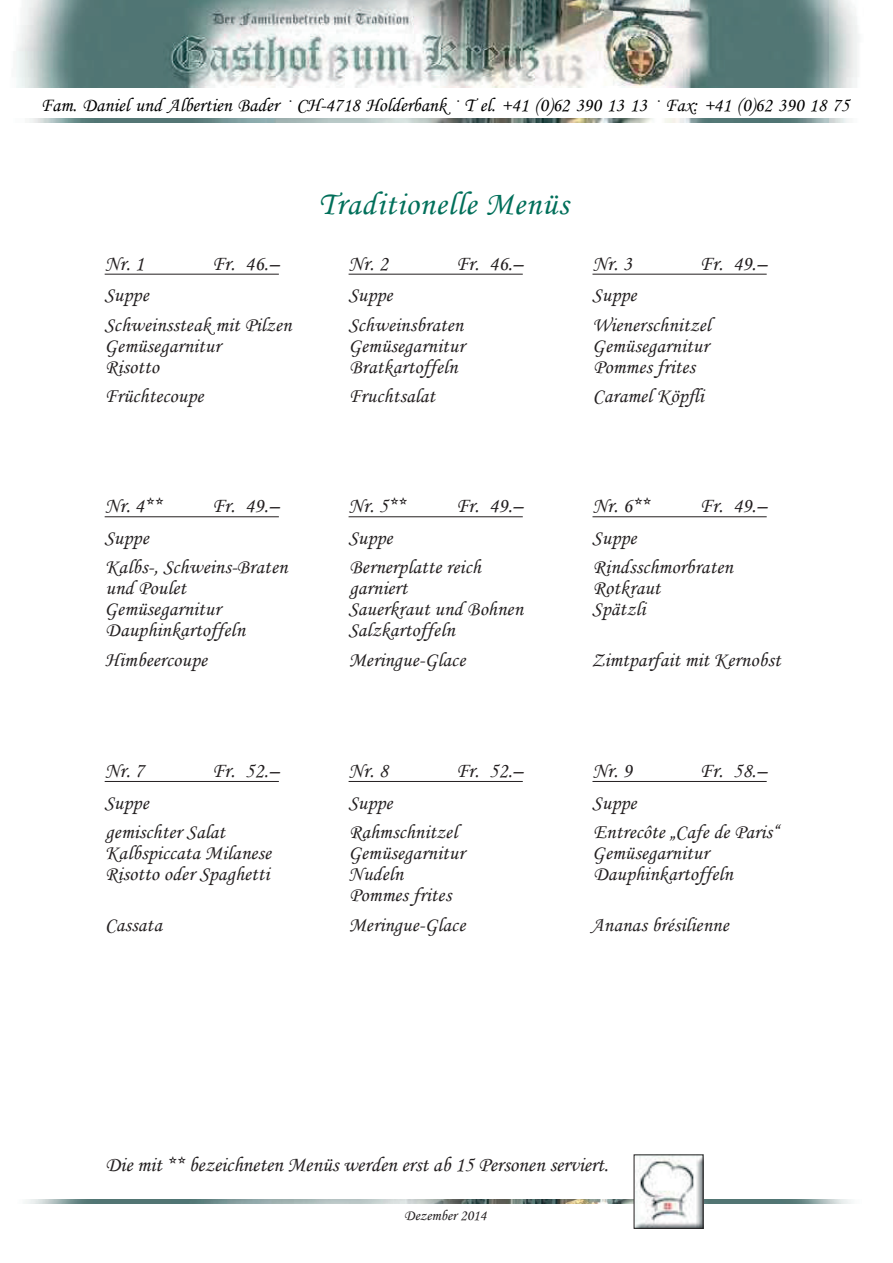
<style>
.page{position:relative;width:893px;height:1263px;background:#fff}
.page>*{position:absolute;margin:0;border:0;box-sizing:border-box;transform-origin:0 0}
.t1{font:33px "Monotype Corsiva";letter-spacing:.025em;color:#016f5a}
.t2{font:21px "Monotype Corsiva";color:#231f20}
.t3{font:20.25px/21px "Monotype Corsiva";letter-spacing:.01em;color:#231f20}
.t4{font:19.5px "Monotype Corsiva";color:#000}
.t5{font:15px "Monotype Corsiva";color:#231f20}
</style>
<div class="page">
<img style="left:16px;top:0;width:843px;height:88px">
<img style="left:29px;top:118px;width:820px;height:5px">
<img style="left:24px;top:1199px;width:828px;height:4px">
<img style="left:635px;top:1156px;width:66px;height:71px">
<hr style="left:105px;top:274px;width:174px;height:1px;background:#231f20">
<hr style="left:348px;top:274px;width:174px;height:1px;background:#231f20">
<hr style="left:592px;top:274px;width:174px;height:1px;background:#231f20">
<hr style="left:105px;top:516px;width:174px;height:1px;background:#231f20">
<hr style="left:348px;top:516px;width:174px;height:1px;background:#231f20">
<hr style="left:592px;top:516px;width:174px;height:1px;background:#231f20">
<hr style="left:105px;top:781px;width:174px;height:1px;background:#231f20">
<hr style="left:348px;top:781px;width:174px;height:1px;background:#231f20">
<hr style="left:592px;top:781px;width:174px;height:1px;background:#231f20">
<p class="t4" style="left:41px;top:98px;width:809px">Fam. Daniel und Albertien Bader CH-4718 Holderbank T el. +41 (0)62 390 13 13 Fax: +41 (0)62 390 18 75</p>
<p class="t2" style="left:105px;top:255px;width:41px">Nr. 1</p>
<p class="t2" style="left:212px;top:255px;width:68px">Fr. 46.–</p>
<p class="t3" style="left:104px;top:282px;width:188px;line-height:29.5px">Suppe<br>Schweinssteak mit Pilzen</p>
<p class="t3" style="left:104px;top:337px;width:118px">Gemüsegarnitur<br>Risotto</p>
<p class="t3" style="left:105px;top:387px;width:100px">Früchtecoupe</p>
<h1 class="t1" style="left:318px;top:191px;width:251px">Traditionelle Menüs</h1>
<p class="t2" style="left:348px;top:255px;width:41px">Nr. 2</p>
<p class="t2" style="left:456px;top:255px;width:68px">Fr. 46.–</p>
<p class="t3" style="left:348px;top:282px;width:116px;line-height:29.5px">Suppe<br>Schweinsbraten</p>
<p class="t3" style="left:348px;top:337px;width:118px">Gemüsegarnitur<br>Bratkartoffeln</p>
<p class="t3" style="left:349px;top:387px;width:88px">Fruchtsalat</p>
<p class="t2" style="left:592px;top:255px;width:41px">Nr. 3</p>
<p class="t2" style="left:700px;top:255px;width:68px">Fr. 49.–</p>
<p class="t3" style="left:592px;top:282px;width:120px;line-height:29.5px">Suppe<br>Wienerschnitzel</p>
<p class="t3" style="left:592px;top:337px;width:118px">Gemüsegarnitur<br>Pommes frites</p>
<p class="t3" style="left:593px;top:387px;width:115px">Caramel Köpfli</p>
<p class="t2" style="left:105px;top:498px;width:59px">Nr. 4**</p>
<p class="t2" style="left:212px;top:498px;width:68px">Fr. 49.–</p>
<p class="t3" style="left:104px;top:525px;width:184px;line-height:29.5px">Suppe<br>Kalbs-, Schweins-Braten</p>
<p class="t3" style="left:104px;top:580px;width:142px">und Poulet<br>Gemüsegarnitur<br>Dauphinkartoffeln</p>
<p class="t3" style="left:105px;top:651px;width:103px">Himbeercoupe</p>
<p class="t2" style="left:348px;top:498px;width:59px">Nr. 5**</p>
<p class="t2" style="left:456px;top:498px;width:68px">Fr. 49.–</p>
<p class="t3" style="left:348px;top:525px;width:134px;line-height:29.5px">Suppe<br>Bernerplatte reich</p>
<p class="t3" style="left:348px;top:580px;width:176px">garniert<br>Sauerkraut und Bohnen<br>Salzkartoffeln</p>
<p class="t3" style="left:349px;top:651px;width:118px">Meringue-Glace</p>
<p class="t2" style="left:592px;top:498px;width:59px">Nr. 6**</p>
<p class="t2" style="left:700px;top:498px;width:68px">Fr. 49.–</p>
<p class="t3" style="left:592px;top:525px;width:142px;line-height:29.5px">Suppe<br>Rindsschmorbraten</p>
<p class="t3" style="left:592px;top:580px;width:70px">Rotkraut<br>Spätzli</p>
<p class="t3" style="left:591px;top:651px;width:190px">Zimtparfait mit Kernobst</p>
<p class="t2" style="left:105px;top:763px;width:41px">Nr. 7</p>
<p class="t2" style="left:212px;top:763px;width:68px">Fr. 52.–</p>
<p class="t3" style="left:104px;top:789px;width:122px;line-height:29.5px">Suppe gemischter Salat</p>
<p class="t3" style="left:105px;top:844px;width:168px">Kalbspiccata Milanese<br>Risotto oder Spaghetti</p>
<p class="t3" style="left:105px;top:916px;width:58px">Cassata</p>
<p class="t2" style="left:348px;top:763px;width:41px">Nr. 8</p>
<p class="t2" style="left:456px;top:763px;width:68px">Fr. 52.–</p>
<p class="t3" style="left:348px;top:789px;width:110px;line-height:29.5px">Suppe<br>Rahmschnitzel</p>
<p class="t3" style="left:348px;top:844px;width:118px">Gemüsegarnitur<br>Nudeln<br>Pommes frites</p>
<p class="t3" style="left:349px;top:916px;width:118px">Meringue-Glace</p>
<p class="t2" style="left:592px;top:763px;width:41px">Nr. 9</p>
<p class="t2" style="left:700px;top:763px;width:68px">Fr. 58.–</p>
<p class="t3" style="left:592px;top:789px;width:188px;line-height:29.5px">Suppe<br>Entrecôte „Cafe de Paris“</p>
<p class="t3" style="left:592px;top:844px;width:142px">Gemüsegarnitur<br>Dauphinkartoffeln</p>
<p class="t3" style="left:591px;top:916px;width:139px">Ananas brésilienne</p>
<p class="t2" style="left:106px;top:1157px;width:504px">Die mit ** bezeichneten Menüs werden erst ab 15 Personen serviert.</p>
<p class="t5" style="left:404px;top:1210px;width:84px">Dezember 2014</p>
</div>
